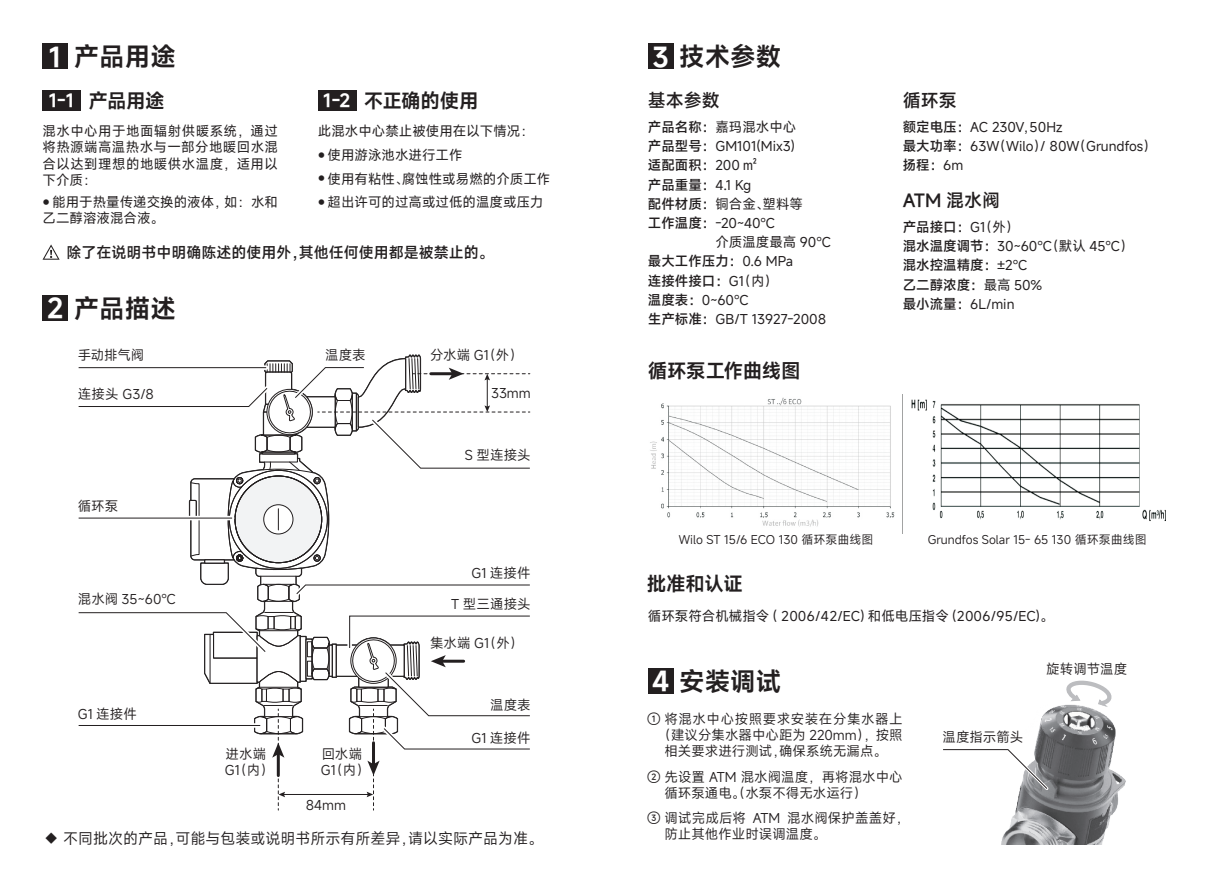
<style>
.page{position:relative;width:1212px;height:893px;background:#fff}
.page>*{position:absolute;margin:0;border:0;box-sizing:border-box;transform-origin:0 0}
.t1{font:600 25.5px "Mi Sans";color:#231f20}
.t2{font:600 19.5px "Mi Sans";letter-spacing:-.02em;color:#231f20}
.t3{font:600 18px "Mi Sans";color:#231f20}
.t4{font:15px "Mi Sans";color:#231f20}
.t5{font:600 15px "Mi Sans";color:#231f20}
.t6{font:13.5px/19.2px "Mi Sans";color:#231f20}
.t7{font:13.5px/16.2px "Mi Sans";color:#231f20}
.t8{font:13.5px "Mi Sans";letter-spacing:.04em;color:#231f20}
.t9{font:12px "Mi Sans";color:#231f20}
.s1{font-size:27px;color:#fff}
.s2{font-size:18px;color:#fff}
.s3{font-weight:600}
</style>
<div class="page">
<div style="left:43px;top:43px;width:25px;height:26px;background:#231f20"></div>
<div style="left:43px;top:295px;width:25px;height:26px;background:#231f20"></div>
<div style="left:648px;top:668px;width:25px;height:26px;background:#231f20"></div>
<div style="left:648px;top:43px;width:25px;height:26px;background:#231f20"></div>
<div style="left:43px;top:91px;width:38px;height:20px;background:#231f20"></div>
<div style="left:318px;top:91px;width:38px;height:20px;background:#231f20"></div>
<svg style="left:43px;top:244px;width:17px;height:16px"></svg>
<img style="left:650px;top:394px;width:253px;height:139px">
<img style="left:911px;top:399px;width:254px;height:122px">
<svg style="left:78px;top:355px;width:453px;height:455px"></svg>
<img style="left:1001px;top:704px;width:125px;height:140px">
<svg style="left:1067px;top:680px;width:44px;height:28px"></svg>
<svg style="left:943px;top:747px;width:108px;height:46px"></svg>
<h1 class="t1" style="left:49px;top:39px;width:128px"><span class="s1">1</span> 产品用途</h1>
<h2 class="t2" style="left:49px;top:88px;width:117px"><span class="s2">1-1</span> 产品用途</h2>
<h2 class="t2" style="left:323px;top:88px;width:157px"><span class="s2">1-2</span> 不正确的使用</h2>
<p class="t6" style="left:43px;top:123px;width:237px;line-height:16.2px;text-align:justify">混水中心用于地面辐射供暖系统，通过将热源端高温热水与一部分地暖回水混合以达到理想的地暖供水温度，适用以下介质：</p>
<p class="t6" style="left:43px;top:194px;width:237px;line-height:16.2px"><sup>●</sup> 能用于热量传递交换的液体，如：水和乙二醇溶液混合液。</p>
<p class="t6" style="left:318px;top:122px;width:217px">此混水中心禁止被使用在以下情况：</p>
<p class="t6" style="left:318px;top:145px;width:146px"><sup>●</sup> 使用游泳池水进行工作</p>
<p class="t6" style="left:318px;top:169px;width:234px"><sup>●</sup> 使用有粘性、腐蚀性或易燃的介质工作</p>
<p class="t6" style="left:318px;top:193px;width:227px"><sup>●</sup> 超出许可的过高或过低的温度或压力</p>
<p class="t5" style="left:66px;top:242px;width:429px">除了在说明书中明确陈述的使用外，其他任何使用都是被禁止的。</p>
<h1 class="t1" style="left:47px;top:291px;width:130px"><span class="s1">2</span> 产品描述</h1>
<p class="t7" style="left:78px;top:347px;width:68px">手动排气阀</p>
<p class="t7" style="left:78px;top:386px;width:78px">连接头 G3/8</p>
<p class="t7" style="left:78px;top:498px;width:42px">循环泵</p>
<p class="t7" style="left:78px;top:591px;width:100px">混水阀 35~60℃</p>
<p class="t7" style="left:78px;top:705px;width:61px">G1 连接件</p>
<p class="t7" style="left:325px;top:347px;width:42px">温度表</p>
<p class="t7" style="left:225px;top:746px;width:51px">进水端<br>G1（内）</p>
<p class="t7" style="left:321px;top:746px;width:51px">回水端<br>G1（内）</p>
<p class="t7" style="left:306px;top:797px;width:42px">84mm</p>
<p class="t7" style="left:430px;top:347px;width:94px">分水端 G1（外）</p>
<p class="t7" style="left:491px;top:384px;width:41px">33mm</p>
<p class="t7" style="left:465px;top:447px;width:67px">S 型连接头</p>
<p class="t7" style="left:471px;top:565px;width:61px">G1 连接件</p>
<p class="t7" style="left:451px;top:596px;width:81px">T 型三通接头</p>
<p class="t7" style="left:430px;top:635px;width:95px">集水端 G1（外）</p>
<p class="t7" style="left:490px;top:696px;width:42px">温度表</p>
<p class="t7" style="left:471px;top:729px;width:61px">G1 连接件</p>
<p class="t4" style="left:44px;top:828px;width:501px">◆ 不同批次的产品，可能与包装或说明书所示有所差异，请以实际产品为准。</p>
<h1 class="t1" style="left:652px;top:39px;width:130px"><span class="s1">3</span> 技术参数</h1>
<h3 class="t3" style="left:648px;top:88px;width:73px">基本参数</h3>
<p class="t6" style="left:648px;top:117px;width:185px"><span class="s3">产品名称：</span>嘉玛混水中心<br><span class="s3">产品型号：</span>GM101(Mix3)<br><span class="s3">适配面积：</span>200 ㎡<br><span class="s3">产品重量：</span>4.1 Kg<br><span class="s3">配件材质：</span>铜合金、塑料等<br><span class="s3">工作温度：</span>-20~40℃<br>　　　　　介质温度最高 90℃<span class="s3">最大工作压力：</span>0.6 MPa<br><span class="s3">连接件接口：</span>G1（内）<br><span class="s3">温度表：</span>0~60℃<br><span class="s3">生产标准：</span>GB/T 13927-2008</p>
<h2 class="t2" style="left:648px;top:358px;width:154px">循环泵工作曲线图</h2>
<h3 class="t3" style="left:903px;top:88px;width:55px">循环泵</h3>
<p class="t6" style="left:903px;top:117px;width:256px"><span class="s3">额定电压：</span>AC 230V，50Hz<br><span class="s3">最大功率：</span>63W（Wilo）/ 80W（Grundfos）<span class="s3">扬程：</span>6m</p>
<h3 class="t3" style="left:903px;top:188px;width:99px">ATM 混水阀</h3>
<p class="t6" style="left:903px;top:217px;width:232px"><span class="s3">产品接口：</span>G1（外）<br><span class="s3">混水温度调节：</span>30~60℃（默认 45℃）<span class="s3">混水控温精度：</span>±2℃<br><span class="s3">乙二醇浓度：</span>最高 50%<br><span class="s3">最小流量：</span>6L/min</p>
<p class="t9" style="left:679px;top:531px;width:196px">Wilo ST 15/6 ECO 130 循环泵曲线图</p>
<p class="t9" style="left:928px;top:531px;width:220px">Grundfos Solar 15- 65 130 循环泵曲线图</p>
<h2 class="t2" style="left:647px;top:571px;width:97px">批准和认证</h2>
<p class="t6" style="left:648px;top:606px;width:407px">循环泵符合机械指令 ( 2006/42/EC) 和低电压指令 (2006/95/EC)。</p>
<h1 class="t1" style="left:652px;top:664px;width:131px"><span class="s1">4</span> 安装调试</h1>
<p class="t8" style="left:647px;top:710px;width:257px">① 将混水中心按照要求安装在分集水器上</p>
<p class="t7" style="left:658px;top:727px;width:247px">（建议分集水器中心距为 220mm），按照</p>
<p class="t7" style="left:664px;top:743px;width:224px">相关要求进行测试，确保系统无漏点。</p>
<p class="t7" style="left:664px;top:768px;width:240px;text-indent:-17px">② 先设置 ATM 混水阀温度，再将混水中心循环泵通电。（水泵不得无水运行）</p>
<p class="t7" style="left:664px;top:810px;width:247px;text-indent:-17px">③ 调试完成后将 ATM 混水阀保护盖盖好，防止其他作业时误调温度。</p>
<p class="t7" style="left:942px;top:728px;width:82px">温度指示箭头</p>
<p class="t7" style="left:1046px;top:660px;width:82px">旋转调节温度</p>
</div>
